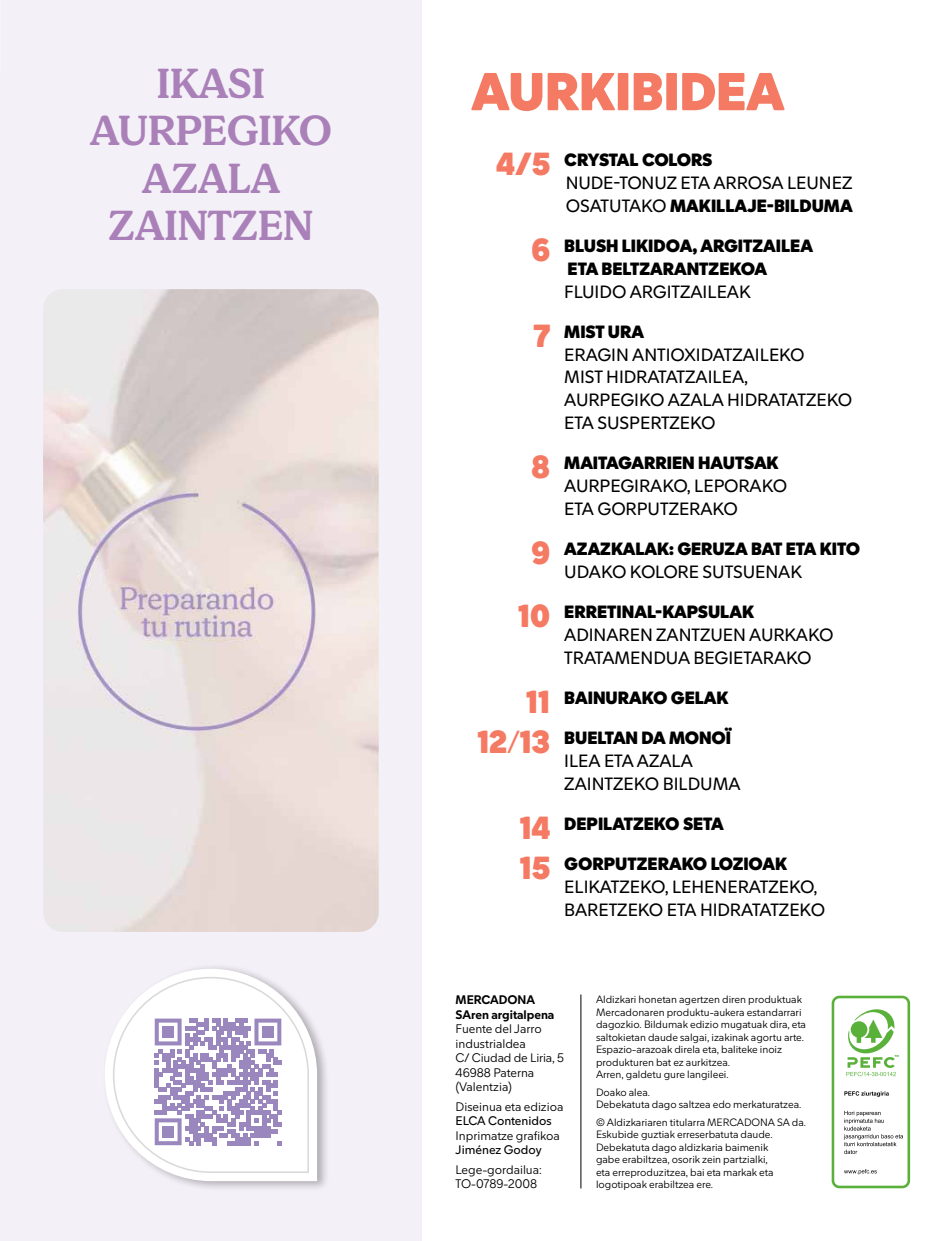
<style>
.page{position:relative;width:943px;height:1241px;background:#fff}
.page>*{position:absolute;margin:0;border:0;box-sizing:border-box;transform-origin:0 0}
.t1{font:900 52.5px "Mercadona Sans";color:#f57a63}
.t2{font:700 41.12px/47.2px "Mercadona Serif";color:#aa80b8;text-align:center}
.t3{font:17.5px/22.8px "Mercadona Sans";color:#000}
.t4{font:900 17.5px/22.8px "Mercadona Sans";color:#000;text-align:center}
.t5{font:300 12.25px/14.5px "Mercadona Sans";color:#000}
.t6{font:12.25px "Mercadona Sans";color:#000}
.t7{font:700 12.25px/14.5px "Mercadona Sans";color:#000}
.t8{font:300 10.5px/12.6px "Mercadona Sans";color:#000}
.s1{font-weight:900;font-size:31.5px;color:#f57a63}
.s2{font-weight:900}
.s3{font-size:31.5px;color:#f57a63}
.s4{font-weight:400}
.s5{font-weight:300;font-size:31.5px;color:#f57a63}
</style>
<div class="page">
<div style="left:0;top:0;width:422px;height:1240px;background:#f4f0f8"></div>
<div style="left:831px;top:995px;width:79px;height:192px;border:3px solid #59b13a;border-radius:6px"></div>
<svg style="left:844px;top:1091px;width:44px;height:5px"></svg>
<svg style="left:843px;top:1110px;width:60px;height:43px"></svg>
<svg style="left:844px;top:1169px;width:32px;height:5px"></svg>
<svg style="left:846px;top:1009px;width:52px;height:66px"></svg>
<hr style="left:580px;top:994px;width:1px;height:193px;background:#000">
<img style="left:43px;top:289px;width:336px;height:642px">
<div style="left:102px;top:963px;width:228px;height:228px;background:#000;opacity:.28"></div>
<svg style="left:105px;top:968px;width:212px;height:212px"></svg>
<div style="left:162px;top:1026px;width:12px;height:11px;background:#9a87be"></div>
<div style="left:262px;top:1026px;width:12px;height:11px;background:#9a87be"></div>
<div style="left:162px;top:1125px;width:12px;height:12px;background:#9a87be"></div>
<h2 class="t2" style="left:90px;top:57px;width:244px">IKASI<br>AURPEGIKO<br>AZALA<br>ZAINTZEN</h2>
<h1 class="t1" style="left:471px;top:53px;width:314px">AURKIBIDEA</h1>
<h3 class="t3" style="left:566px;top:148px;width:288px;text-indent:-69px"><span class="s1">4/5</span> <span class="s2">CRYSTAL COLORS<br></span>NUDE-TONUZ ETA ARROSA LEUNEZ<br>OSATUTAKO <span class="s2">MAKILLAJE-BILDUMA</span></h3>
<h3 class="t4" style="left:531px;top:234px;width:283px"><span class="s3">6</span> BLUSH LIKIDOA, ARGITZAILEA<br>ETA BELTZARANTZEKOA</h3>
<h3 class="t3" style="left:564px;top:279px;width:188px">FLUIDO ARGITZAILEAK</h3>
<h3 class="t3" style="left:564px;top:319px;width:289px;text-indent:-31px"><span class="s1">7</span> <span class="s2">MIST URA<br></span>ERAGIN ANTIOXIDATZAILEKO<br>MIST HIDRATATZAILEA,<br>AURPEGIKO AZALA HIDRATATZEKO<br>ETA SUSPERTZEKO</h3>
<h3 class="t3" style="left:564px;top:451px;width:224px;text-indent:-33px"><span class="s1">8</span> <span class="s2">MAITAGARRIEN HAUTSAK<br></span>AURPEGIRAKO, LEPORAKO<br>ETA GORPUTZERAKO</h3>
<h3 class="t4" style="left:564px;top:536px;width:297px;text-align:left;text-indent:-33px"><span class="s3">9</span> AZAZKALAK: GERUZA BAT ETA KITO<br><span class="s4">UDAKO KOLORE SUTSUENAK</span></h3>
<h3 class="t3" style="left:564px;top:599px;width:271px;text-indent:-46px"><span class="s1">10</span> <span class="s2">ERRETINAL-KAPSULAK<br></span>ADINAREN ZANTZUEN AURKAKO<br>TRATAMENDUA BEGIETARAKO</h3>
<h3 class="t4" style="left:526px;top:685px;width:203px"><span class="s3">11</span> BAINURAKO GELAK</h3>
<h3 class="t3" style="left:564px;top:725px;width:178px;text-indent:-87px"><span class="s1">12</span><span class="s5">/</span><span class="s1">13</span> <span class="s2">BUELTAN DA MONOÏ<br></span>ILEA ETA AZALA<br>ZAINTZEKO BILDUMA</h3>
<h3 class="t4" style="left:520px;top:811px;width:205px"><span class="s3">14</span> DEPILATZEKO SETA</h3>
<h3 class="t3" style="left:564px;top:851px;width:262px;text-indent:-44px"><span class="s1">15</span> <span class="s2">GORPUTZERAKO LOZIOAK<br></span>ELIKATZEKO, LEHENERATZEKO,<br>BARETZEKO ETA HIDRATATZEKO</h3>
<p class="t7" style="left:455px;top:992px;width:100px">MERCADONA<br>SAren argitalpena</p>
<p class="t5" style="left:455px;top:1020px;width:110px">Fuente del Jarro industrialdea<br>C/ Ciudad de Liria, 5<br>46988 Paterna (Valentzia)</p>
<p class="t5" style="left:455px;top:1098px;width:109px">Diseinua eta edizioa</p>
<p class="t6" style="left:455px;top:1112px;width:98px">ELCA Contenidos</p>
<p class="t5" style="left:455px;top:1127px;width:106px">Inprimatze grafikoa</p>
<p class="t6" style="left:455px;top:1141px;width:87px">Jiménez Godoy</p>
<p class="t5" style="left:455px;top:1161px;width:88px">Lege-gordailua:<br>TO-0789-2008</p>
<p class="t8" style="left:596px;top:992px;width:211px">Aldizkari honetan agertzen diren produktuak Mercadonaren produktu-aukera estandarrari dagozkio. Bildumak edizio mugatuak dira, eta saltokietan daude salgai, izakinak agortu arte.<br>Espazio-arazoak direla eta, baliteke inoiz produkturen bat ez aurkitzea.<br>Arren, galdetu gure langileei.</p>
<p class="t8" style="left:596px;top:1084px;width:207px">Doako alea.<br>Debekatuta dago saltzea edo merkaturatzea.</p>
<p class="t8" style="left:596px;top:1114px;width:212px">© Aldizkariaren titularra MERCADONA SA da.<br>Eskubide guztiak erreserbatuta daude.<br>Debekatuta dago aldizkaria baimenik<br>gabe erabiltzea, osorik zein partzialki,<br>eta erreproduzitzea, bai eta markak eta logotipoak erabiltzea ere.</p>
</div>
